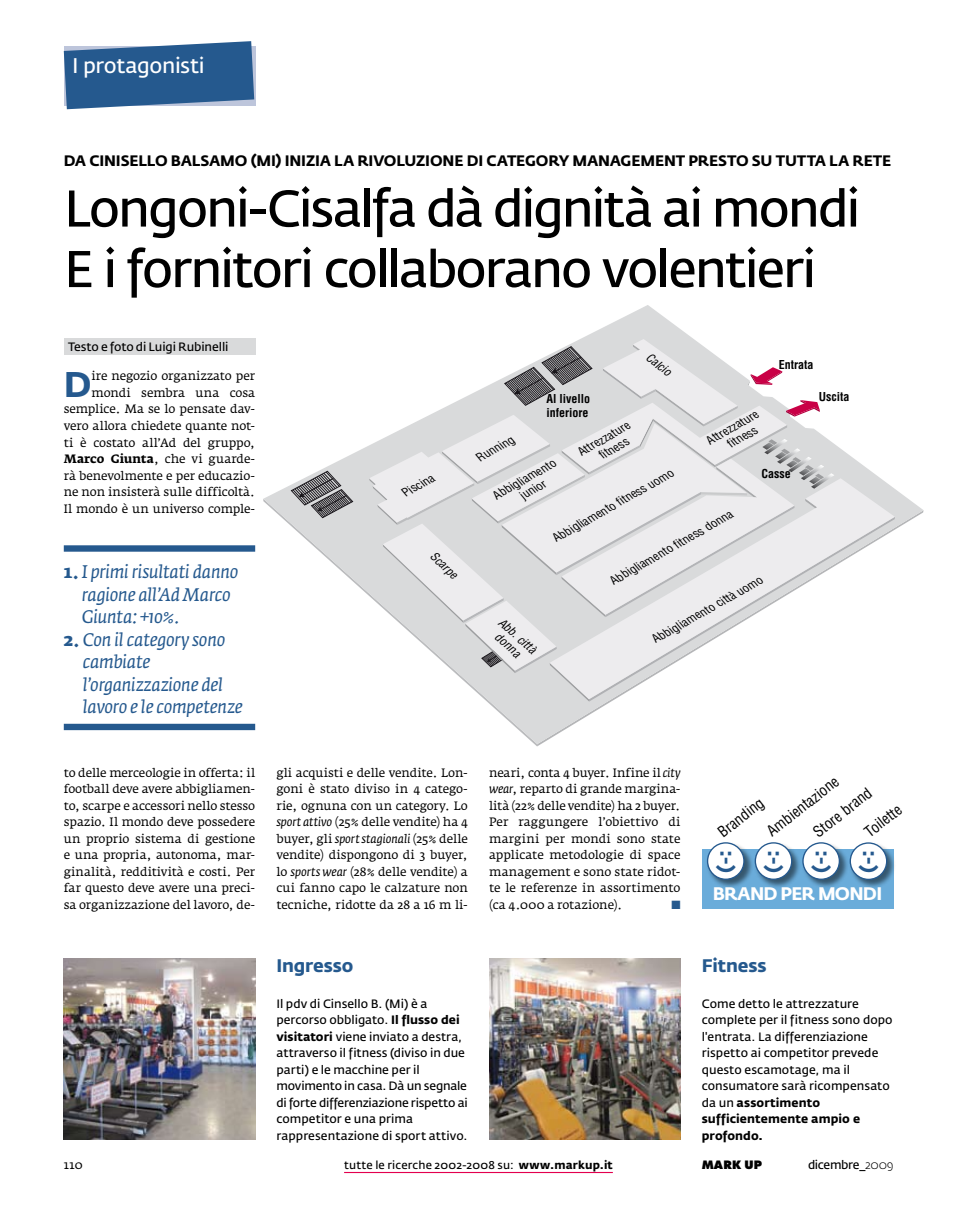
<style>
.page{position:relative;width:957px;height:1212px;background:#fff}
.page>*{position:absolute;margin:0;border:0;box-sizing:border-box;transform-origin:0 0}
.t1{font:600 51px/60.4px "Fedra Sans Std";letter-spacing:-.045em;color:#000}
.t2{font:700 35.4px "Fedra Sans Std";color:#25598e}
.t3{font:600 21px "Fedra Sans Std";letter-spacing:-.015em;color:#fff}
.t4{font:700 19.8px "Fedra Sans Std";color:#25598e}
.t5{font:italic 18px/22.5px "Fedra Serif A Std";letter-spacing:-.015em;color:#25598e}
.t6{font:700 18px "Fedra Sans Std";color:#25598e}
.t7{font:700 18px "Fedra Sans Std";letter-spacing:-.045em;color:#fff}
.t8{font:700 15px "Fedra Sans Std";letter-spacing:-.01em;color:#000}
.t9{font:condensed 15px "Helvetica LT Std";color:#000}
.t10{font:12px/16.5px "Fedra Serif A Std";letter-spacing:-.005em;color:#000;text-align:justify}
.t11{font:600 12px/16.5px "Fedra Sans Std";color:#000}
.t12{font:700 condensed 12px/13.5px "Helvetica LT Std";color:#000}
.t13{font:600 12px "Fedra Sans Std";letter-spacing:-.03em;color:#000}
.t14{font:12px "Zapf Dingbats";color:#25598e}
.t15{font:italic condensed 11.85px/13.4px "Helvetica";color:#000;scale:1.05 1}
.t16{font:italic condensed 11.85px "Helvetica";color:#000}
.t17{font:600 11.25px "Fedra Sans Std";letter-spacing:.015em;color:#000}
.t18{font:800 11.25px "Futura Std";letter-spacing:.015em;color:#000}
.s1{font-weight:700}
.s2{font-weight:700;font-style:normal}
.s3{font-style:italic}
.s4{font-weight:300}
</style>
<div class="page">
<hr style="left:344px;top:1172px;width:269px;height:1px;background:#e3004f">
<svg style="left:64px;top:41px;width:190px;height:68px;background:#426e9d"></svg>
<div style="left:64px;top:338px;width:191px;height:16px;background:#d9dadb"></div>
<div style="left:64px;top:545px;width:191px;height:7px;background:#25598e"></div>
<div style="left:64px;top:724px;width:191px;height:6px;background:#25598e"></div>
<div style="left:702px;top:849px;width:191px;height:59px;background:#6aacda"></div>
<div style="left:706px;top:841px;width:48px;height:49px;background:#000;opacity:.5"></div>
<div style="left:707px;top:843px;width:37px;height:36px;background:#fff;border-radius:50%"></div>
<div style="left:707px;top:842px;width:37px;height:38px;border:1px solid #25598e;border-radius:50%"></div>
<div style="left:801px;top:841px;width:48px;height:49px;background:#000;opacity:.5"></div>
<div style="left:803px;top:843px;width:36px;height:36px;background:#fff;border-radius:50%"></div>
<div style="left:802px;top:842px;width:38px;height:38px;border:1px solid #25598e;border-radius:50%"></div>
<div style="left:753px;top:841px;width:49px;height:49px;background:#000;opacity:.5"></div>
<div style="left:755px;top:843px;width:36px;height:36px;background:#fff;border-radius:50%"></div>
<div style="left:754px;top:842px;width:38px;height:38px;border:1px solid #25598e;border-radius:50%"></div>
<div style="left:848px;top:841px;width:48px;height:49px;background:#000;opacity:.5"></div>
<div style="left:850px;top:843px;width:36px;height:36px;background:#fff;border-radius:50%"></div>
<div style="left:849px;top:842px;width:38px;height:38px;border:1px solid #25598e;border-radius:50%"></div>
<svg style="left:263px;top:305px;width:660px;height:439px"></svg>
<svg style="left:291px;top:471px;width:62px;height:47px;background:#9f9fa1"></svg>
<svg style="left:369px;top:339px;width:526px;height:362px"></svg>
<img style="left:64px;top:958px;width:191px;height:181px">
<img style="left:489px;top:958px;width:191px;height:182px">
<h3 class="t3" style="left:72px;top:53px;width:134px">I protagonisti</h3>
<p class="t8" style="left:64px;top:151px;width:829px">DA CINISELLO BALSAMO (M I) INIZIA LA RIVOLUZIONE DI CATEGORY MANAGEMENT PRESTO SU TUTTA LA RETE</p>
<h1 class="t1" style="left:64px;top:179px;width:798px">Longoni-Cisalfa dà dignità ai mondi<br>E i fornitori collaborano volentieri</h1>
<p class="t11" style="left:68px;top:338px;width:162px">Testo e foto di Luigi Rubinelli</p>
<p class="t10" style="left:64px;top:368px;width:193px;text-align:right">ire negozio organizzato per mondi sembra una cosa semplice. Ma se lo pensate dav&shy;vero allora chiedete quante not&shy;ti è costato all’Ad del gruppo,<br><span class="s1">Marco Giunta</span>, che vi guarde&shy;rà benevolmente e per educazio&shy;ne non insisterà sulle difficoltà.<br>Il mondo è un universo comple-</p>
<h2 class="t2" style="left:64px;top:362px;width:25px">D</h2>
<h3 class="t5" style="left:82px;top:561px;width:158px;text-indent:-18px"><span class="s2">1.</span> I primi risultati danno ragione all’Ad Marco<br>Giunta: +10%.</h3>
<h3 class="t5" style="left:83px;top:628px;width:161px;text-indent:-19px"><span class="s2">2.</span> Con il category sono cambiate l’organizzazione del lavoro e le competenze</h3>
<p class="t10" style="left:64px;top:764px;width:193px">to delle merceologie in offerta: il football deve avere abbigliamen&shy;to, scarpe e accessori nello stesso spazio. Il mondo deve possedere un proprio sistema di gestione e una propria, autonoma, mar&shy;ginalità, redditività e costi. Per far questo deve avere una preci&shy;sa organizzazione del lavoro, de-</p>
<p class="t15" style="left:400px;top:488px;width:35px;rotate:-30deg">Piscina</p>
<p class="t16" style="left:438px;top:548px;width:34px;rotate:44deg">Scarpe</p>
<p class="t16" style="left:652px;top:350px;width:30px;rotate:38deg">Calcio</p>
<p class="t12" style="left:778px;top:358px;width:36px">Entrata</p>
<p class="t12" style="left:546px;top:392px;width:45px">Al livello inferiore</p>
<p class="t12" style="left:819px;top:390px;width:32px">Uscita</p>
<p class="t15" style="left:719px;top:427px;width:41px;text-indent:-17px;rotate:-30deg">Attrezzature fitness</p>
<p class="t15" style="left:590px;top:438px;width:41px;text-indent:-17px;rotate:-30deg">Attrezzature fitness</p>
<p class="t15" style="left:475px;top:453px;width:41px;rotate:-30deg">Running</p>
<p class="t15" style="left:491px;top:490px;width:68px;text-align:center;rotate:-30deg">Abbigliamento junior</p>
<p class="t12" style="left:761px;top:467px;width:31px">Casse</p>
<p class="t15" style="left:551px;top:533px;width:132px;rotate:-30deg">Abbigliamento fitness uomo</p>
<p class="t15" style="left:608px;top:576px;width:134px;rotate:-30deg">Abbigliamento fitness donna</p>
<p class="t15" style="left:650px;top:634px;width:121px;rotate:-30deg">Abbigliamento città uomo</p>
<p class="t15" style="left:505px;top:615px;width:45px;text-align:center;rotate:42deg">Abb. città donna</p>
<p class="t10" style="left:276px;top:764px;width:193px">gli acquisti e delle vendite. Lon&shy;goni è stato diviso in 4 catego&shy;rie, ognuna con un category. Lo <span class="s3">sport attivo</span> (25% delle vendite) ha 4 buyer, gli <span class="s3">sport stagionali</span> (25% delle vendite) dispongono di 3 buyer, lo <span class="s3">sports wear</span> (28% delle vendite) a cui fanno capo le calzature non tecniche, ridotte da 28 a 16 m li-</p>
<p class="t10" style="left:489px;top:764px;width:193px">neari, conta 4 buyer. Infine il <span class="s3">city wear</span>, reparto di grande margina&shy;lità (22% delle vendite) ha 2 buyer.<br>Per raggungere l’obiettivo di margini per mondi sono state applicate metodologie di space management e sono state ridot&shy;te le referenze in assortimento (ca 4.000 a rotazione).</p>
<p class="t14" style="left:671px;top:899px;width:11px">■</p>
<h3 class="t6" style="left:276px;top:954px;width:78px">I NGRESSO</h3>
<p class="t11" style="left:276px;top:995px;width:193px">Il pdv di Cinsello B. (Mi) è a percorso obbligato. <span class="s1">I L FLUSSO DEI<br>VISITATORI</span> viene inviato a destra, attraverso il fitness (diviso in due parti) e le macchine per il movimento in casa. Dà un segnale di forte differenziazione rispetto ai competitor e una prima rappresentazione di sport attivo.</p>
<p class="t9" style="left:763px;top:825px;width:88px;rotate:-38deg">Ambientazione</p>
<p class="t9" style="left:809px;top:826px;width:71px;rotate:-38deg">Store brand</p>
<p class="t9" style="left:714px;top:826px;width:55px;rotate:-38deg">Branding</p>
<p class="t9" style="left:861px;top:826px;width:44px;rotate:-38deg">Toilette</p>
<h3 class="t4" style="left:740px;top:849px;width:25px;rotate:90deg">:-)</h3>
<h3 class="t4" style="left:788px;top:849px;width:25px;rotate:90deg">:-)</h3>
<h3 class="t4" style="left:835px;top:849px;width:25px;rotate:90deg">:-)</h3>
<h3 class="t4" style="left:883px;top:850px;width:25px;rotate:90deg">:-)</h3>
<h3 class="t7" style="left:713px;top:882px;width:171px">BRAND PER MONDI</h3>
<h3 class="t6" style="left:702px;top:954px;width:66px">FITNESS</h3>
<p class="t11" style="left:702px;top:995px;width:192px">Come detto le attrezzature complete per il fitness sono dopo l'entrata. La differenziazione rispetto ai competitor prevede questo escamotage, ma il consumatore sarà ricompensato da un <span class="s1">ASSORTIMENTO<br>SUFFICIENTEMENTE AMPIO E<br>PROFONDO.</span></p>
<p class="t10" style="left:64px;top:1156px;width:20px">110</p>
<p class="t17" style="left:344px;top:1158px;width:270px">tutte le ricerche 2002-2008 su: <span class="s1">WWW.MARKUP.IT</span></p>
<p class="t18" style="left:702px;top:1158px;width:62px">MARK UP</p>
<p class="t13" style="left:808px;top:1157px;width:87px">dicembre_<span class="s4">2009</span></p>
</div>
